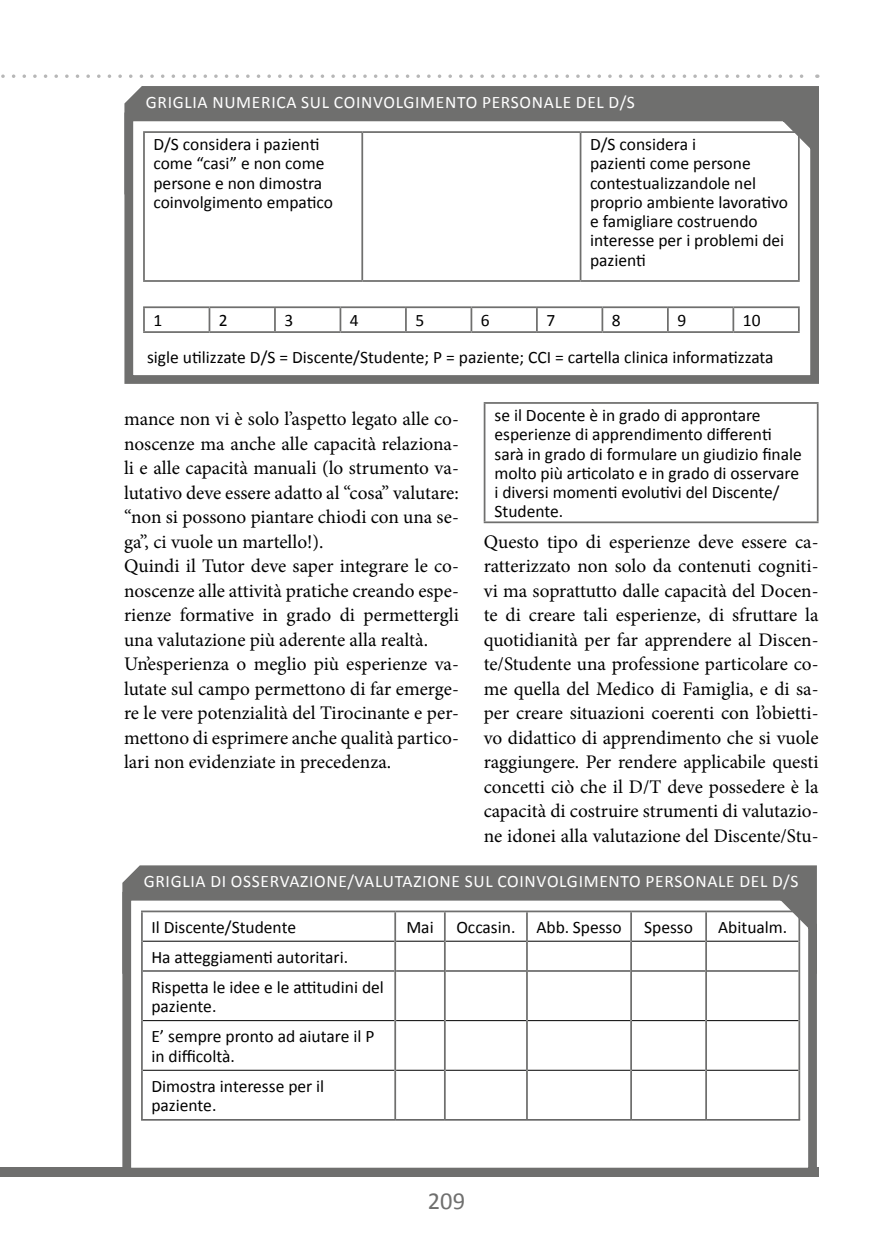
<style>
.page{position:relative;width:893px;height:1241px;background:#fff}
.page>*{position:absolute;margin:0;border:0;box-sizing:border-box;transform-origin:0 0}
.t1{font:24.5px "Calibri";color:#6f6f6e}
.t2{font:19.25px/24.5px "Minion Pro";color:#000}
.t3{font:17.5px/19.2px "Calibri";color:#000}
.t4{font:17.5px "Calibri";letter-spacing:.04em;color:#fff}
</style>
<div class="page">
<div style="left:0;top:1166px;width:819px;height:10px;background:#6f6f6e"></div>
<svg style="left:1px;top:74px;width:817px;height:4px"></svg>
<hr style="left:484px;top:402px;width:335px;height:2px;background:#6f6f6e">
<hr style="left:484px;top:404px;width:1px;height:117px;background:#6f6f6e">
<hr style="left:817px;top:404px;width:2px;height:117px;background:#6f6f6e">
<hr style="left:484px;top:521px;width:335px;height:2px;background:#6f6f6e">
<div style="left:124px;top:86px;width:695px;height:22px;background:#6f6f6e"></div>
<svg style="left:124px;top:108px;width:695px;height:276px"></svg>
<div style="left:122px;top:865px;width:695px;height:22px;background:#6f6f6e"></div>
<svg style="left:118px;top:887px;width:701px;height:290px"></svg>
<p class="t4" style="left:146px;top:91px;width:491px">GRIGLIA NUMERICA SUL COINVOLGIMENTO PERSONALE DEL D/S</p>
<p class="t3" style="left:153px;top:135px;width:181px">D/S considera i pazienti come “casi” e non come persone e non dimostra coinvolgimento empatico</p>
<p class="t3" style="left:590px;top:135px;width:200px">D/S considera i<br>pazienti come persone contestualizzandole nel proprio ambiente lavorativo e famigliare costruendo interesse per i problemi dei pazienti</p>
<p class="t3" style="left:147px;top:302px;width:628px;line-height:36.4px;text-indent:596px">10 sigle utilizzate D/S = Discente/Studente; P = paziente; CCI = cartella clinica informatizzata</p>
<p class="t3" style="left:153px;top:311px;width:10px">1</p>
<p class="t3" style="left:219px;top:311px;width:10px">2</p>
<p class="t3" style="left:284px;top:311px;width:10px">3</p>
<p class="t3" style="left:350px;top:311px;width:10px">4</p>
<p class="t3" style="left:415px;top:311px;width:10px">5</p>
<p class="t3" style="left:481px;top:311px;width:10px">6</p>
<p class="t3" style="left:546px;top:311px;width:10px">7</p>
<p class="t3" style="left:612px;top:311px;width:10px">8</p>
<p class="t3" style="left:677px;top:311px;width:10px">9</p>
<p class="t2" style="left:124px;top:406px;width:336px">mance non vi è solo l’aspetto legato alle co&shy;noscenze ma anche alle capacità relaziona&shy;li e alle capacità manuali (lo strumento va&shy;lutativo deve essere adatto al “cosa” valutare: “non si possono piantare chiodi con una se&shy;ga”, ci vuole un martello!).<br>Quindi il Tutor deve saper integrare le co&shy;noscenze alle attività pratiche creando espe&shy;rienze formative in grado di permettergli una valutazione più aderente alla realtà.<br>Un’esperienza o meglio più esperienze va&shy;lutate sul campo permettono di far emerge&shy;re le vere potenzialità del Tirocinante e per&shy;mettono di esprimere anche qualità partico&shy;lari non evidenziate in precedenza.</p>
<p class="t3" style="left:494px;top:405px;width:309px">se il Docente è in grado di approntare esperienze di apprendimento differenti sarà in grado di formulare un giudizio finale molto più articolato e in grado di osservare i diversi momenti evolutivi del Discente/ Studente.</p>
<p class="t2" style="left:484px;top:529px;width:336px;text-align:justify">Questo tipo di esperienze deve essere ca&shy;ratterizzato non solo da contenuti cogniti&shy;vi ma soprattutto dalle capacità del Docen&shy;te di creare tali esperienze, di sfruttare la quotidianità per far apprendere al Discen&shy;te/Studente una professione particolare co&shy;me quella del Medico di Famiglia, e di sa&shy;per creare situazioni coerenti con l’obietti&shy;vo didattico di apprendimento che si vuole raggiungere. Per rendere applicabile questi concetti ciò che il D/T deve possedere è la capacità di costruire strumenti di valutazio&shy;ne idonei alla valutazione del Discente/Stu-</p>
<p class="t4" style="left:144px;top:870px;width:656px">GRIGLIA DI OSSERVAZIONE/VALUTAZIONE SUL COINVOLGIMENTO PERSONALE DEL D/S</p>
<p class="t3" style="left:151px;top:917px;width:146px">Il Discente/Studente</p>
<p class="t3" style="left:406px;top:917px;width:29px">Mai</p>
<p class="t3" style="left:456px;top:917px;width:167px">Occasin. Abb. Spesso</p>
<p class="t3" style="left:644px;top:917px;width:50px">Spesso</p>
<p class="t3" style="left:718px;top:917px;width:71px">Abitualm.</p>
<p class="t3" style="left:151px;top:941px;width:234px;line-height:30.1px">Ha atteggiamenti autoritari.<br>Rispetta le idee e le attitudini del</p>
<p class="t3" style="left:151px;top:990px;width:224px;line-height:30.4px">paziente.<br>E’ sempre pronto ad aiutare il P</p>
<p class="t3" style="left:151px;top:1040px;width:174px;line-height:30.3px">in difficoltà.<br>Dimostra interesse per il</p>
<p class="t3" style="left:151px;top:1095px;width:67px">paziente.</p>
<p class="t1" style="left:428px;top:1185px;width:39px">209</p>
</div>
